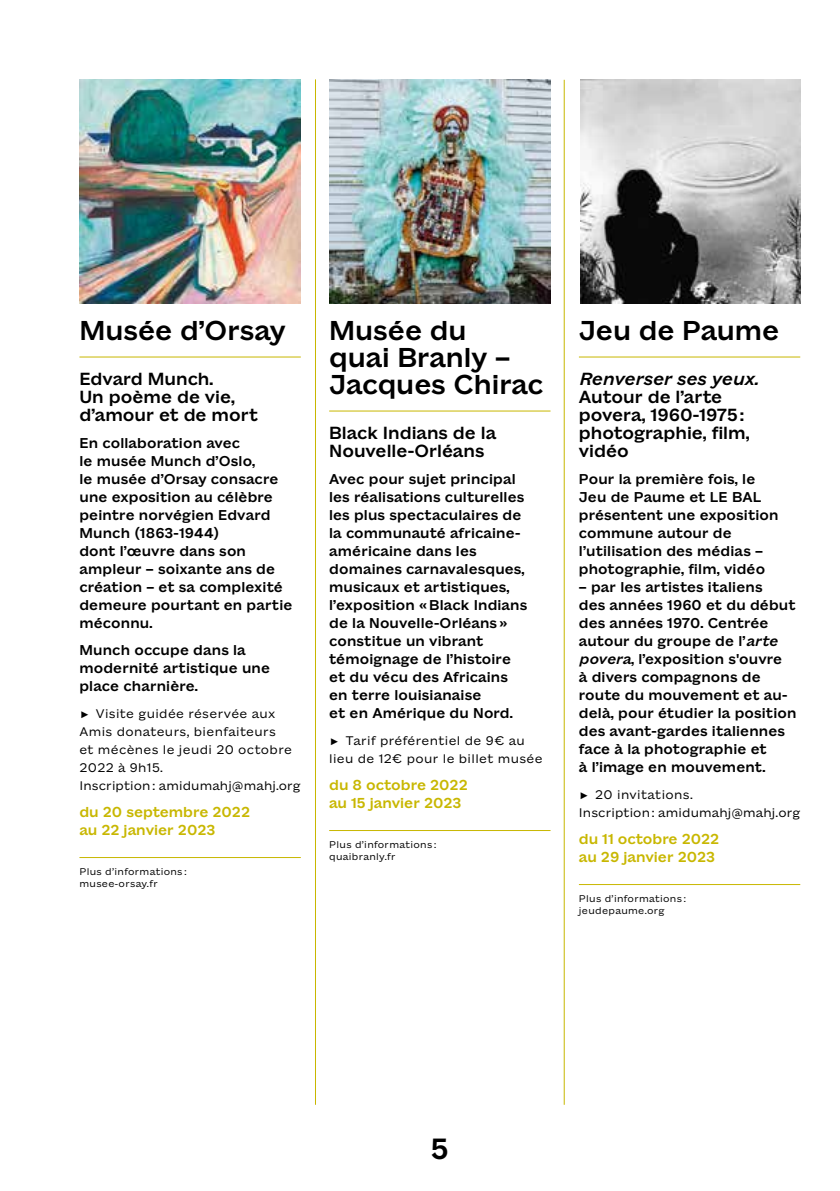
<style>
.page{position:relative;width:840px;height:1191px;background:#fff}
.page>*{position:absolute;margin:0;border:0;box-sizing:border-box;transform-origin:0 0}
.t1{font:500 30px "Mahj";color:#000}
.t2{font:500 28px/27px "Mahj";color:#000}
.t3{font:500 18px/18px "Mahj";color:#000}
.t4{font:italic 500 18px "Mahj";color:#000}
.t5{font:500 14.8px/18px "Mahj";color:#c8b700}
.t6{font:500 14.6px/18px "Mahj";letter-spacing:.01em;color:#000}
.t7{font:12.8px/18px "Mahj";letter-spacing:.03em;color:#000}
.t8{font:12.8px/18px "Mahj";letter-spacing:.01em;color:#000}
.t9{font:10px/12px "Mahj";letter-spacing:.03em;color:#000}
.s1{font-weight:500}
.s2{font-style:italic}
</style>
<div class="page">
<hr style="left:315px;top:79px;width:1px;height:1025px;background:#c8b700">
<hr style="left:563px;top:80px;width:1px;height:1024px;background:#c8b700">
<hr style="left:79px;top:356px;width:221px;height:1px;background:#c8b700">
<hr style="left:79px;top:857px;width:221px;height:1px;background:#c8b700">
<hr style="left:329px;top:410px;width:221px;height:1px;background:#c8b700">
<hr style="left:329px;top:830px;width:221px;height:1px;background:#c8b700">
<hr style="left:578px;top:356px;width:221px;height:1px;background:#c8b700">
<hr style="left:578px;top:884px;width:221px;height:1px;background:#c8b700">
<img style="left:580px;top:79px;width:220px;height:224px">
<img style="left:79px;top:79px;width:221px;height:224px">
<img style="left:329px;top:79px;width:221px;height:224px">
<h2 class="t2" style="left:79px;top:313px;width:207px">Musée d’Orsay</h2>
<p class="t3" style="left:79px;top:367px;width:180px">Edvard Munch.<br>Un poème de vie, d’amour et de mort</p>
<p class="t6" style="left:79px;top:432px;width:214px">En collaboration avec<br>le musée Munch d’Oslo,<br>le musée d’Orsay consacre une exposition au célèbre peintre norvégien Edvard<br>Munch (1863-1944)<br>dont l’œuvre dans son ampleur – soixante ans de création – et sa complexité demeure pourtant en partie méconnu.</p>
<p class="t6" style="left:79px;top:639px;width:192px">Munch occupe dans la modernité artistique une place charnière.</p>
<p class="t7" style="left:79px;top:703px;width:223px"><span class="s1">▶</span> Visite guidée réservée aux<br>Amis donateurs, bienfaiteurs<br>et mécènes le jeudi 20 octobre<br>2022 à 9h15.<br>Inscription: amidumahj@mahj.org</p>
<p class="t5" style="left:79px;top:801px;width:172px">du 20 septembre 2022 au 22 janvier 2023</p>
<p class="t9" style="left:79px;top:864px;width:109px">Plus d’informations : musee-orsay.fr</p>
<h2 class="t2" style="left:329px;top:313px;width:216px">Musée du<br>quai Branly –<br>Jacques Chirac</h2>
<p class="t3" style="left:329px;top:421px;width:168px">Black Indians de la<br>Nouvelle-Orléans</p>
<p class="t6" style="left:329px;top:468px;width:200px">Avec pour sujet principal les réalisations culturelles les plus spectaculaires de la communauté africaine&shy;américaine dans les domaines carnavalesques, musicaux et artistiques, l’exposition « Black Indians de la Nouvelle-Orléans » constitue un vibrant témoignage de l’histoire et du vécu des Africains en terre louisianaise<br>et en Amérique du Nord.</p>
<p class="t7" style="left:329px;top:730px;width:215px"><span class="s1">▶</span> Tarif préférentiel de 9€ au lieu de 12€ pour le billet musée</p>
<p class="t5" style="left:329px;top:774px;width:140px">du 8 octobre 2022 au 15 janvier 2023</p>
<p class="t9" style="left:329px;top:837px;width:109px">Plus d’informations : quaibranly.fr</p>
<h2 class="t2" style="left:578px;top:313px;width:202px">Jeu de Paume</h2>
<p class="t4" style="left:578px;top:362px;width:180px">Renverser ses yeux.</p>
<p class="t3" style="left:578px;top:385px;width:172px">Autour de l’arte povera, 1960-1975: photographie, film, vidéo</p>
<p class="t6" style="left:578px;top:468px;width:201px">Pour la première fois, le<br>Jeu de Paume et LE BAL présentent une exposition commune autour de l’utilisation des médias – photographie, film, vidéo</p>
<p class="t6" style="left:578px;top:576px;width:219px">– par les artistes italiens<br>des années 1960 et du début des années 1970. Centrée autour du groupe de l’<span class="s2">arte povera</span>, l’exposition s'ouvre<br>à divers compagnons de route du mouvement et au&shy;delà, pour étudier la position des avant-gardes italiennes face à la photographie et<br>à l’image en mouvement.</p>
<p class="t8" style="left:578px;top:784px;width:223px"><span class="s1">▶</span> 20 invitations.<br>Inscription: amidumahj@mahj.org</p>
<p class="t5" style="left:578px;top:828px;width:142px">du 11 octobre 2022 au 29 janvier 2023</p>
<p class="t9" style="left:578px;top:891px;width:109px">Plus d’informations : jeudepaume.org</p>
<h1 class="t1" style="left:430px;top:1121px;width:19px">5</h1>
</div>
